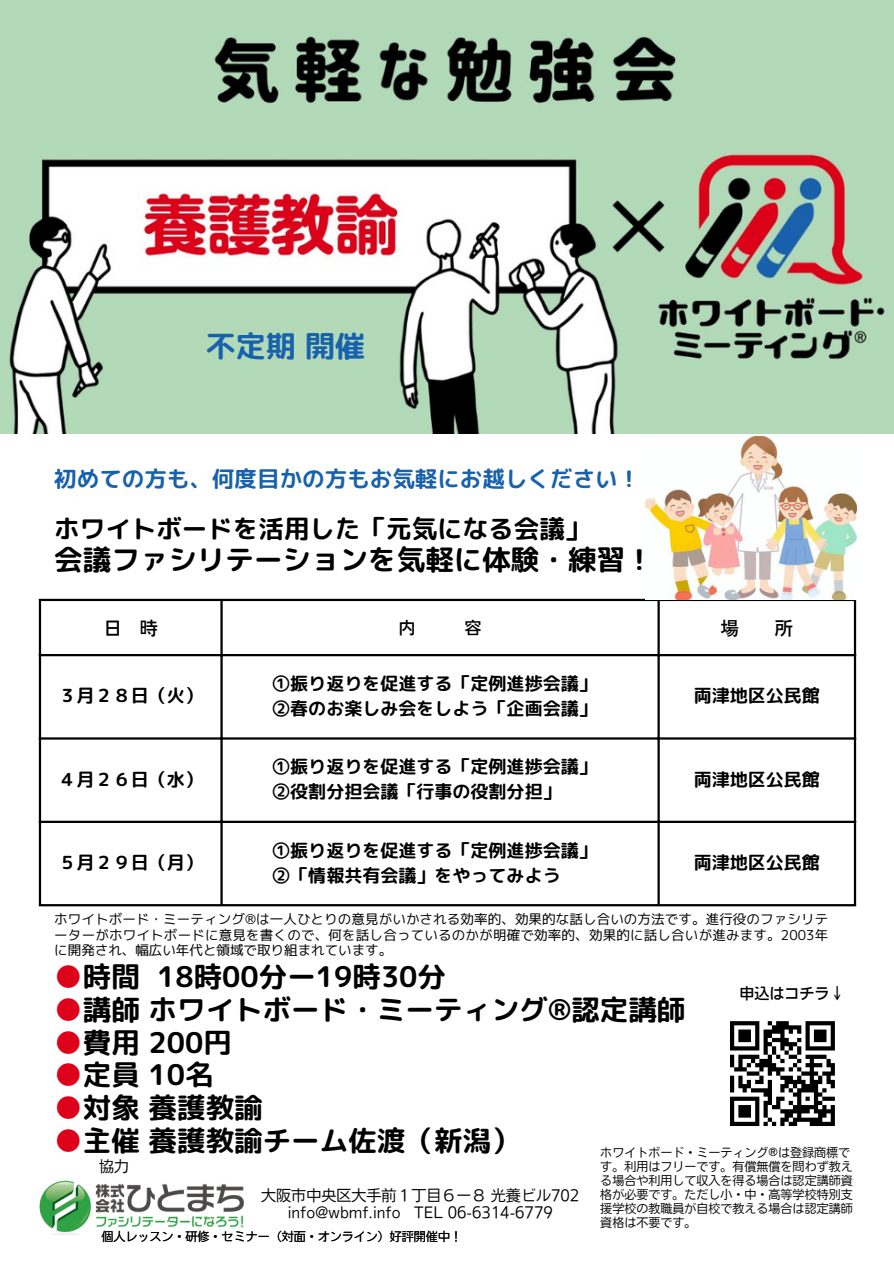
<style>
.page{position:relative;width:894px;height:1264px;background:#fff}
.page>*{position:absolute;margin:0;border:0;box-sizing:border-box;transform-origin:0 0}
.t1{font:30px "rounded mplus 1 p bold";color:#1861ac}
.t2{font:28.5px "rounded mplus 1 p bold";color:#000}
.t3{font:25.5px "rounded mplus 1 p bold";color:#000}
.t4{font:22.5px "rounded mplus 1 p bold";color:#1861ac}
.t5{font:18px/24.8px "rounded mplus 1 p bold";color:#000}
.t6{font:18px "Nud Motoya Cedar Std W4";color:#000}
.t7{font:16.5px "Nud Motoya Cedar Std W4";color:#000}
.t8{font:15px/17px "Nud Motoya Cedar Std W2 b";color:#000;text-align:center}
.t9{font:15px "Nud Motoya Cedar Std W4";color:#000}
.t10{font:13.5px/15.8px "mplus 1 p regular";color:#000;text-align:justify}
.t11{font:12px/14px "Nud Motoya Cedar Std W2 b";color:#000}
.s1{color:#dd0219}
</style>
<div class="page">
<hr style="left:39px;top:601px;width:2px;height:303px;background:#000">
<hr style="left:220px;top:601px;width:2px;height:303px;background:#000">
<hr style="left:657px;top:601px;width:2px;height:303px;background:#000">
<hr style="left:853px;top:601px;width:2px;height:303px;background:#000">
<hr style="left:39px;top:599px;width:816px;height:2px;background:#000">
<hr style="left:39px;top:654px;width:816px;height:2px;background:#000">
<hr style="left:39px;top:737px;width:816px;height:2px;background:#000">
<hr style="left:39px;top:820px;width:816px;height:3px;background:#000">
<hr style="left:39px;top:904px;width:816px;height:2px;background:#000">
<img style="left:39px;top:1180px;width:205px;height:55px">
<svg style="left:730px;top:1021px;width:104px;height:104px"></svg>
<hr style="left:809px;top:1121px;width:25px;height:4px;background:#000">
<img style="left:0;top:0;width:893px;height:433px">
<img style="left:645px;top:436px;width:211px;height:163px">
<h1 class="t1" style="left:206px;top:324px;width:161px">不定期開催</h1>
<p class="t4" style="left:54px;top:462px;width:587px">初めての方も、何度目かの方もお気軽にお越しください！</p>
<h3 class="t3" style="left:54px;top:510px;width:537px">ホワイトボードを活用した「元気になる会議」</h3>
<h2 class="t2" style="left:54px;top:540px;width:600px">会議ファシリテーションを気軽に体験・練習！</h2>
<p class="t6" style="left:104px;top:619px;width:14px">日</p>
<p class="t6" style="left:140px;top:619px;width:20px">時</p>
<p class="t7" style="left:398px;top:619px;width:18px">内</p>
<p class="t7" style="left:464px;top:619px;width:18px">容</p>
<p class="t6" style="left:720px;top:619px;width:20px">場</p>
<p class="t6" style="left:774px;top:619px;width:20px">所</p>
<p class="t5" style="left:59px;top:683px;width:146px">３月２８日（火）</p>
<p class="t5" style="left:272px;top:671px;width:326px">①振り返りを促進する「定例進捗会議」<br>②春のお楽しみ会をしよう「企画会議」</p>
<p class="t5" style="left:693px;top:683px;width:128px">両津地区公民館</p>
<p class="t5" style="left:59px;top:766px;width:146px">４月２６日（水）</p>
<p class="t5" style="left:272px;top:754px;width:326px">①振り返りを促進する「定例進捗会議」<br>②役割分担会議「行事の役割分担」</p>
<p class="t5" style="left:693px;top:766px;width:128px">両津地区公民館</p>
<p class="t5" style="left:59px;top:850px;width:146px">５月２９日（月）</p>
<p class="t5" style="left:272px;top:837px;width:326px">①振り返りを促進する「定例進捗会議」<br>②「情報共有会議」をやってみよう</p>
<p class="t5" style="left:693px;top:850px;width:128px">両津地区公民館</p>
<p class="t10" style="left:54px;top:910px;width:775px">ホワイトボード・ミーティング®︎は一人ひとりの意見がいかされる効率的、効果的な話し合いの方法です。進行役のファシリテーターがホワイトボードに意見を書くので、何を話し合っているのかが明確で効率的、効果的に話し合いが進みます。2003年に開発され、幅広い年代と領域で取り組まれています。</p>
<h2 class="t2" style="left:54px;top:956px;width:393px"><span class="s1">●</span>時間 18時00分ー19時30分</h2>
<h2 class="t2" style="left:54px;top:989px;width:632px"><span class="s1">●</span>講師ホワイトボード・ミーティング®︎認定講師</h2>
<h2 class="t2" style="left:54px;top:1021px;width:179px"><span class="s1">●</span>費用 200円</h2>
<h2 class="t2" style="left:54px;top:1054px;width:161px"><span class="s1">●</span>定員 10名</h2>
<h2 class="t2" style="left:54px;top:1087px;width:210px"><span class="s1">●</span>対象養護教諭</h2>
<h2 class="t2" style="left:54px;top:1119px;width:466px"><span class="s1">●</span>主催養護教諭チーム佐渡（新潟）</h2>
<p class="t9" style="left:739px;top:985px;width:107px">申込はコチラ↓</p>
<p class="t11" style="left:600px;top:1145px;width:254px">ホワイトボード・ミーティング®︎は登録商標です。利用はフリーです。有償無償を問わず教える場合や利用して収入を得る場合は認定講師資格が必要です。ただし小・中・高等学校特別支援学校の教職員が自校で教える場合は認定講師資格は不要です。</p>
<p class="t8" style="left:99px;top:1157px;width:30px">協力</p>
<p class="t8" style="left:261px;top:1186px;width:319px">大阪市中央区大手前１丁目６ー８光養ビル702 info@wbmf.info TEL 06-6314-6779</p>
<p class="t11" style="left:101px;top:1229px;width:362px">個人レッスン・研修・セミナー（対面・オンライン）好評開催中！</p>
</div>
